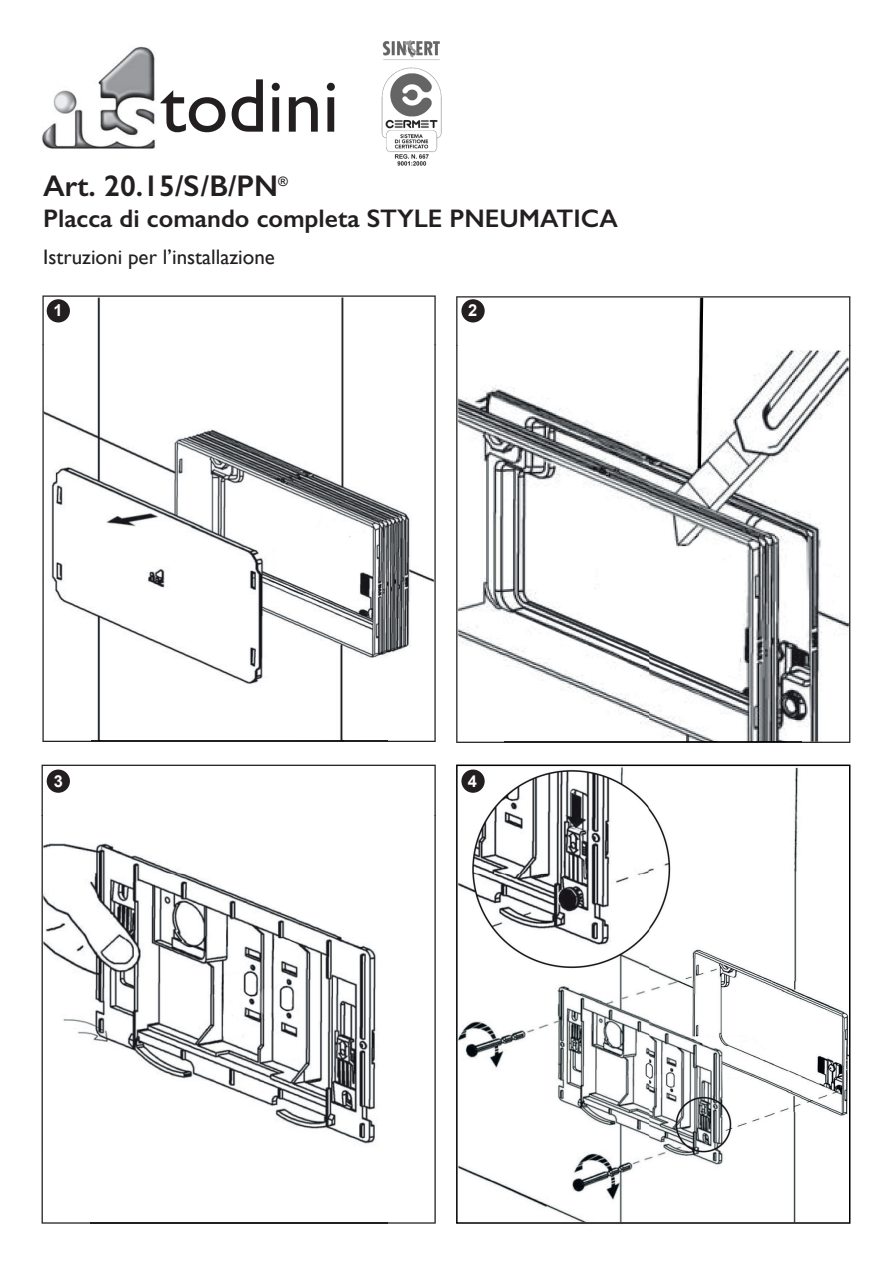
<style>
.page{position:relative;width:893px;height:1263px;background:#fff}
.page>*{position:absolute;margin:0;border:0;box-sizing:border-box;transform-origin:0 0}
.t1{font:76.65px "Gill Sans";color:#231f20}
.t2{font:600 30px "Gill Sans";color:#231f20}
.t3{font:600 25.5px "Gill Sans";color:#231f20}
.t4{font:21px "Gill Sans";color:#231f20}
.t5{font:700 16.5px "Arial";color:#fff}
.t6{font:600 13.05px "Gill Sans";color:#231f20}
</style>
<div class="page">
<img style="left:41px;top:296px;width:810px;height:928px">
<svg style="left:456px;top:764px;width:394px;height:460px"></svg>
<img style="left:42px;top:295px;width:394px;height:50px">
<img style="left:42px;top:344px;width:50px;height:398px">
<img style="left:386px;top:344px;width:50px;height:398px">
<img style="left:91px;top:741px;width:296px;height:1px">
<img style="left:456px;top:296px;width:394px;height:50px">
<img style="left:456px;top:345px;width:50px;height:398px">
<img style="left:801px;top:345px;width:49px;height:398px">
<img style="left:505px;top:742px;width:297px;height:1px">
<img style="left:47px;top:299px;width:23px;height:23px;border-radius:12px">
<img style="left:461px;top:299px;width:24px;height:23px;border-radius:12px">
<img style="left:461px;top:769px;width:24px;height:24px;border-radius:12px">
<img style="left:698px;top:297px;width:5px;height:171px">
<img style="left:42px;top:765px;width:394px;height:51px">
<img style="left:42px;top:815px;width:49px;height:408px">
<img style="left:386px;top:815px;width:50px;height:408px">
<img style="left:90px;top:1222px;width:297px;height:1px">
<img style="left:42px;top:46px;width:114px;height:103px">
<svg style="left:441px;top:93px;width:1px;height:42px"></svg>
<img style="left:381px;top:41px;width:60px;height:125px">
<h1 class="t1" style="left:160px;top:61px;width:180px">todini</h1>
<p class="t2" style="left:43px;top:168px;width:237px">Art. 20.15/S/B/PN</p>
<p class="t6" style="left:278px;top:173px;width:11px">®</p>
<p class="t3" style="left:43px;top:203px;width:576px">Placca di comando completa STYLE PNEUMATICA</p>
<p class="t4" style="left:43px;top:245px;width:233px">Istruzioni per l’installazione</p>
<p class="t5" style="left:53px;top:301px;width:11px">1</p>
<p class="t5" style="left:468px;top:301px;width:11px">2</p>
<p class="t5" style="left:54px;top:772px;width:11px">3</p>
<p class="t5" style="left:468px;top:772px;width:11px">4</p>
</div>
